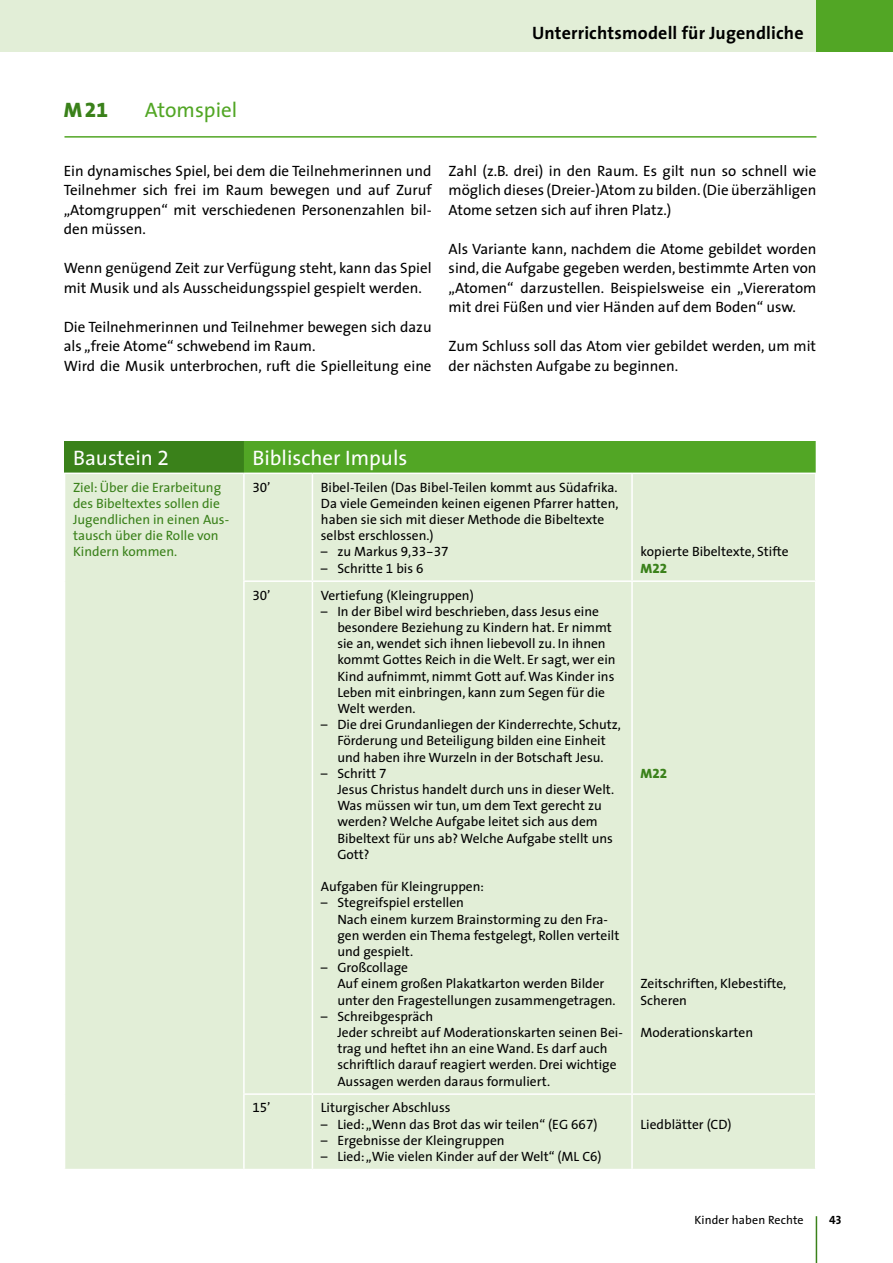
<style>
.page{position:relative;width:893px;height:1263px;background:#fff}
.page>*{position:absolute;margin:0;border:0;box-sizing:border-box;transform-origin:0 0}
.t1{font:21px "The Sans";color:#fff}
.t2{font:21px "The Sans";color:#52a625}
.t3{font:21px "The Sans Extra Bold Expert";color:#3a811a}
.t4{font:700 18px "The Sans";letter-spacing:.01em;color:#000}
.t5{font:15px/19.5px "The Sans";color:#000;text-align:justify}
.t6{font:13.5px/16.2px "The Sans";color:#000}
.t7{font:13.5px/16.2px "The Sans";color:#3a811a}
.t8{font:13.5px "The Sans Expert";color:#000}
.t9{font:13.5px "The Sans Extra Bold Expert";color:#3a811a}
.t10{font:12px "The Sans";letter-spacing:.01em;color:#000}
.t11{font:12px "The Sans Bold Caps";color:#000}
.s1{font-family:"The Sans";font-weight:800}
.s2{font-family:"The Sans Expert"}
.s3{font-family:"The Sans"}
</style>
<div class="page">
<div style="left:65px;top:441px;width:179px;height:32px;background:#3a811a"></div>
<div style="left:244px;top:441px;width:572px;height:32px;background:#52a625"></div>
<div style="left:65px;top:474px;width:750px;height:695px;background:#e2eed7"></div>
<hr style="left:243px;top:474px;width:2px;height:106px;background:#fff">
<hr style="left:312px;top:474px;width:1px;height:106px;background:#fff">
<hr style="left:631px;top:474px;width:2px;height:106px;background:#fff">
<hr style="left:243px;top:580px;width:69px;height:2px;background:#fff">
<hr style="left:243px;top:582px;width:2px;height:511px;background:#fff">
<hr style="left:312px;top:580px;width:320px;height:2px;background:#fff">
<hr style="left:312px;top:582px;width:1px;height:511px;background:#fff">
<hr style="left:632px;top:580px;width:184px;height:2px;background:#fff">
<hr style="left:631px;top:582px;width:2px;height:511px;background:#fff">
<hr style="left:243px;top:1093px;width:69px;height:2px;background:#fff">
<hr style="left:243px;top:1095px;width:2px;height:74px;background:#fff">
<hr style="left:312px;top:1093px;width:320px;height:2px;background:#fff">
<hr style="left:312px;top:1095px;width:1px;height:74px;background:#fff">
<hr style="left:632px;top:1093px;width:184px;height:2px;background:#fff">
<hr style="left:631px;top:1095px;width:2px;height:74px;background:#fff">
<hr style="left:64px;top:136px;width:752px;height:2px;background:#52a625">
<hr style="left:816px;top:1216px;width:1px;height:47px;background:#3a811a">
<div style="left:0;top:0;width:893px;height:51px;background:#e2eed7"></div>
<div style="left:816px;top:0;width:77px;height:51px;background:#52a625"></div>
<h2 class="t4" style="left:532px;top:17px;width:273px">Unterrichtsmodell für Jugendliche</h2>
<h1 class="t3" style="left:64px;top:93px;width:46px"><span class="s1">m</span>21</h1>
<h1 class="t2" style="left:145px;top:93px;width:94px">Atomspiel</h1>
<p class="t5" style="left:64px;top:161px;width:369px">Ein dynamisches Spiel, bei dem die Teilnehmerinnen und Teilnehmer sich frei im Raum bewegen und auf Zuruf „Atomgruppen“ mit verschiedenen Personenzahlen bil&shy;den müssen.</p>
<p class="t5" style="left:64px;top:258px;width:369px">Wenn genügend Zeit zur Verfügung steht, kann das Spiel mit Musik und als Ausscheidungsspiel gespielt werden.</p>
<p class="t5" style="left:64px;top:317px;width:369px;text-align:left">Die Teilnehmerinnen und Teilnehmer bewegen sich dazu als „freie Atome“ schwebend im Raum.<br>Wird die Musik unterbrochen, ruft die Spielleitung eine</p>
<p class="t5" style="left:449px;top:161px;width:369px">Zahl (z.B. drei) in den Raum. Es gilt nun so schnell wie möglich dieses (Dreier-)Atom zu bilden. (Die überzähligen Atome setzen sich auf ihren Platz.)</p>
<p class="t5" style="left:449px;top:239px;width:369px">Als Variante kann, nachdem die Atome gebildet worden sind, die Aufgabe gegeben werden, bestimmte Arten von „Atomen“ darzustellen. Beispielsweise ein „Viereratom mit drei Füßen und vier Händen auf dem Boden“ usw.</p>
<p class="t5" style="left:449px;top:336px;width:369px">Zum Schluss soll das Atom vier gebildet werden, um mit der nächsten Aufgabe zu beginnen.</p>
<h1 class="t1" style="left:73px;top:440px;width:98px">Baustein <span class="s2">2</span></h1>
<h1 class="t1" style="left:252px;top:440px;width:157px">Biblischer Impuls</h1>
<p class="t7" style="left:73px;top:479px;width:158px">Ziel: Über die Erarbeitung des Bibeltextes sollen die<br>Jugendlichen in einen Aus&shy;tausch über die Rolle von<br>Kindern kommen.</p>
<p class="t8" style="left:252px;top:476px;width:20px">30<span class="s3">’</span></p>
<p class="t6" style="left:321px;top:479px;width:299px">Bibel-Teilen (Das Bibel-Teilen kommt aus Südafrika.<br>Da viele Gemeinden keinen eigenen Pfarrer hatten, haben sie sich mit dieser Methode die Bibeltexte selbst erschlossen.)</p>
<p class="t6" style="left:321px;top:543px;width:129px">– zu Markus <span class="s2">9,33-37</span></p>
<p class="t6" style="left:321px;top:560px;width:104px">– Schritte <span class="s2">1</span> bis <span class="s2">6</span></p>
<p class="t8" style="left:252px;top:584px;width:20px">30<span class="s3">’</span></p>
<p class="t6" style="left:321px;top:586px;width:154px">Vertiefung (Kleingruppen)</p>
<p class="t6" style="left:337px;top:603px;width:280px;text-indent:-16px">– In der Bibel wird beschrieben, dass Jesus eine besondere Beziehung zu Kindern hat. Er nimmt sie an, wendet sich ihnen liebevoll zu. In ihnen kommt Gottes Reich in die Welt. Er sagt, wer ein Kind aufnimmt, nimmt Gott auf. Was Kinder ins Leben mit einbringen, kann zum Segen für die Welt werden.</p>
<p class="t6" style="left:321px;top:716px;width:302px;text-align:center">– Die drei Grundanliegen der Kinderrechte, Schutz,<br>Förderung und Beteiligung bilden eine Einheit<br>und haben ihre Wurzeln in der Botschaft Jesu.</p>
<p class="t6" style="left:337px;top:765px;width:278px;text-indent:-16px">– Schritt <span class="s2">7<br></span>Jesus Christus handelt durch uns in dieser Welt.<br>Was müssen wir tun, um dem Text gerecht zu werden? Welche Aufgabe leitet sich aus dem<br>Bibeltext für uns ab? Welche Aufgabe stellt uns<br>Gott?</p>
<p class="t6" style="left:321px;top:878px;width:165px">Aufgaben für Kleingruppen:</p>
<p class="t6" style="left:337px;top:894px;width:284px;text-indent:-16px">– Stegreifspiel erstellen<br>Nach einem kurzem Brainstorming zu den Fra&shy;gen werden ein Thema festgelegt, Rollen verteilt und gespielt.</p>
<p class="t6" style="left:337px;top:959px;width:280px;text-indent:-16px">– Großcollage<br>Auf einem großen Plakatkarton werden Bilder unter den Fragestellungen zusammengetragen.</p>
<p class="t6" style="left:337px;top:1008px;width:287px;text-indent:-16px">– Schreibgespräch<br>Jeder schreibt auf Moderationskarten seinen Bei&shy;trag und heftet ihn an eine Wand. Es darf auch schriftlich darauf reagiert werden. Drei wichtige Aussagen werden daraus formuliert.</p>
<p class="t8" style="left:252px;top:1097px;width:20px">15<span class="s3">’</span></p>
<p class="t6" style="left:321px;top:1099px;width:131px">Liturgischer Abschluss</p>
<p class="t6" style="left:321px;top:1115px;width:278px">– Lied: „Wenn das Brot das wir teilen“ (EG <span class="s2">667</span>)</p>
<p class="t6" style="left:321px;top:1132px;width:185px">– Ergebnisse der Kleingruppen</p>
<p class="t6" style="left:321px;top:1148px;width:282px">– Lied: „Wie vielen Kinder auf der Welt“ (ML C<span class="s2">6)</span></p>
<p class="t6" style="left:640px;top:543px;width:150px">kopierte Bibeltexte, Stifte</p>
<p class="t9" style="left:640px;top:557px;width:28px"><span class="s1">M</span>22</p>
<p class="t9" style="left:640px;top:762px;width:28px"><span class="s1">M</span>22</p>
<p class="t6" style="left:640px;top:975px;width:147px">Zeitschriften, Klebestifte,<br>Scheren</p>
<p class="t6" style="left:640px;top:1024px;width:114px">Moderationskarten</p>
<p class="t6" style="left:640px;top:1115px;width:93px">Liedblätter (CD)</p>
<p class="t10" style="left:694px;top:1210px;width:111px">Kinder haben Rechte</p>
<p class="t11" style="left:829px;top:1210px;width:14px">43</p>
</div>
